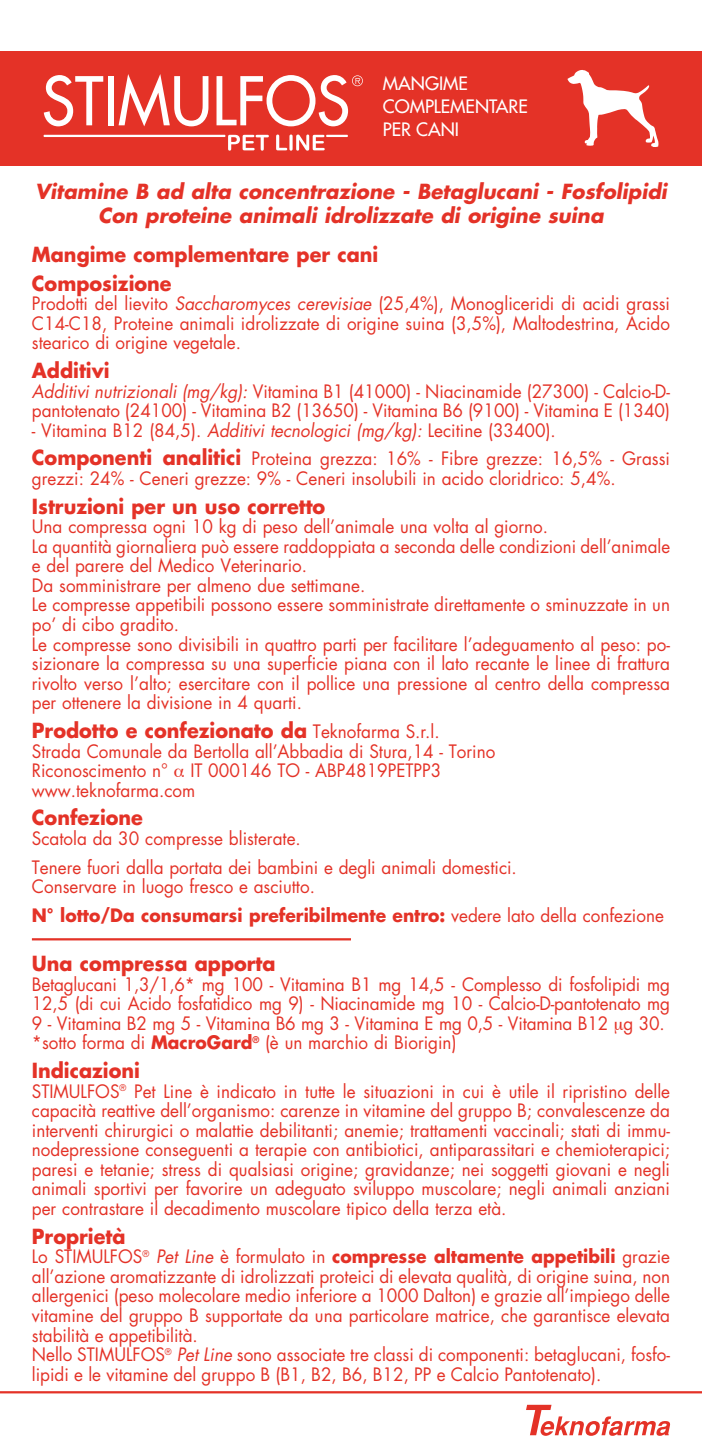
<style>
.page{position:relative;width:702px;height:1455px;background:#fff}
.page>*{position:absolute;margin:0;border:0;box-sizing:border-box;transform-origin:0 0}
.t1{font:500 65.25px "Futura Std";color:#fff;scale:.95 1}
.t2{font:700 20.25px/28.6px "Futura Std";color:#e43227;scale:.95 1}
.t3{font:italic 700 20.25px/24.3px "Futura Std";color:#e43227;text-align:center}
.t4{font:18px/19.6px "Futura Std";color:#e43227;scale:.95 1}
.t5{font:500 18px/22.7px "Futura Std";color:#fff}
.s1{font-style:italic}
.s2{font-weight:700;font-size:20.25px}
.s3{font-weight:400;font-size:18px}
.s4{font-weight:700}
</style>
<div class="page">
<hr style="left:32px;top:938px;width:319px;height:2px;background:#e43227">
<hr style="left:0;top:1390px;width:702px;height:3px;background:#e43227">
<div style="left:0;top:51px;width:702px;height:115px;background:#e43227"></div>
<svg style="left:567px;top:70px;width:91px;height:77px"></svg>
<svg style="left:352px;top:75px;width:11px;height:11px"></svg>
<svg style="left:228px;top:135px;width:41px;height:16px"></svg>
<svg style="left:276px;top:134px;width:49px;height:17px"></svg>
<hr style="left:326px;top:135px;width:22px;height:2px;background:#fff">
<hr style="left:44px;top:135px;width:181px;height:2px;background:#fff">
<svg style="left:526px;top:1404px;width:144px;height:31px"></svg>
<h1 class="t1" style="left:42px;top:65px;width:326px">STIMULFOS</h1>
<p class="t5" style="left:383px;top:73px;width:146px">MANGIME<br>COMPLEMENTARE</p>
<p class="t5" style="left:383px;top:118px;width:78px">PER CANI</p>
<p class="t3" style="left:35px;top:180px;width:633px">Vitamine B ad alta concentrazione - Betaglucani - Fosfolipidi<br>Con proteine animali idrolizzate di origine suina</p>
<p class="t2" style="left:32px;top:242px;width:366px">Mangime complementare per cani<br>Composizione</p>
<p class="t4" style="left:32px;top:295px;width:673px;text-align:justify">Prodotti del lievito <span class="s1">Saccharomyces cerevisiae</span> (25,4%), Monogliceridi di acidi grassi C14-C18, Proteine animali idrolizzate di origine suina (3,5%), Maltodestrina, Acido stearico di origine vegetale.</p>
<p class="t2" style="left:32px;top:358px;width:83px">Additivi</p>
<p class="t4" style="left:32px;top:382px;width:673px"><span class="s1">Additivi nutrizionali (mg/kg):</span> Vitamina B1 (41000) - Niacinamide (27300) - Calcio-D&shy;pantotenato (24100) - Vitamina B2 (13650) - Vitamina B6 (9100) - Vitamina E (1340)</p>
<p class="t4" style="left:32px;top:417px;width:673px;line-height:28.6px">- Vitamina B12 (84,5). <span class="s1">Additivi tecnologici (mg/kg):</span> Lecitine (33400).<br><span class="s2">Componenti analitici</span> Proteina grezza: 16% - Fibre grezze: 16,5% - Grassi</p>
<p class="t4" style="left:32px;top:470px;width:616px">grezzi: 24% - Ceneri grezze: 9% - Ceneri insolubili in acido cloridrico: 5,4%.</p>
<p class="t2" style="left:32px;top:493px;width:310px">Istruzioni per un uso corretto</p>
<p class="t4" style="left:32px;top:518px;width:673px">Una compressa ogni 10 kg di peso dell’animale una volta al giorno.<br>La quantità giornaliera può essere raddoppiata a seconda delle condizioni dell’animale e del parere del Medico Veterinario.<br>Da somministrare per almeno due settimane.<br>Le compresse appetibili possono essere somministrate direttamente o sminuzzate in un po’ di cibo gradito.<br>Le compresse sono divisibili in quattro parti per facilitare l’adeguamento al peso: po&shy;sizionare la compressa su una superficie piana con il lato recante le linee di frattura rivolto verso l’alto; esercitare con il pollice una pressione al centro della compressa per ottenere la divisione in 4 quarti.</p>
<p class="t2" style="left:32px;top:717px;width:430px">Prodotto e confezionato da <span class="s3">Teknofarma S.r.l.</span></p>
<p class="t4" style="left:32px;top:742px;width:489px">Strada Comunale da Bertolla all’Abbadia di Stura,14 - Torino<br>Riconoscimento n° IT 000146 TO - ABP4819PETPP3 www.teknofarma.com</p>
<p class="t2" style="left:32px;top:805px;width:118px">Confezione</p>
<p class="t4" style="left:32px;top:825px;width:512px;line-height:28.6px">Scatola da 30 compresse blisterate.<br>Tenere fuori dalla portata dei bambini e degli animali domestici.</p>
<p class="t4" style="left:32px;top:873px;width:666px;line-height:28.6px">Conservare in luogo fresco e asciutto.<br><span class="s4">N° lotto/Da consumarsi preferibilmente entro:</span> vedere lato della confezione</p>
<p class="t2" style="left:32px;top:950px;width:258px">Una compressa apporta</p>
<p class="t4" style="left:32px;top:975px;width:673px">Betaglucani 1,3/1,6* mg 100 - Vitamina B1 mg 14,5 - Complesso di fosfolipidi mg 12,5 (di cui Acido fosfatidico mg 9) - Niacinamide mg 10 - Calcio-D-pantotenato mg 9 - Vitamina B2 mg 5 - Vitamina B6 mg 3 - Vitamina E mg 0,5 - Vitamina B12 g 30. *sotto forma di <span class="s4">MacroGard</span><sup>®</sup> (è un marchio di Biorigin)</p>
<p class="t2" style="left:32px;top:1057px;width:115px">Indicazioni</p>
<p class="t4" style="left:32px;top:1082px;width:673px;text-align:justify">STIMULFOS<sup>®</sup> Pet Line è indicato in tutte le situazioni in cui è utile il ripristino delle capacità reattive dell’organismo: carenze in vitamine del gruppo B; convalescenze da interventi chirurgici o malattie debilitanti; anemie; trattamenti vaccinali; stati di immu&shy;nodepressione conseguenti a terapie con antibiotici, antiparassitari e chemioterapici; paresi e tetanie; stress di qualsiasi origine; gravidanze; nei soggetti giovani e negli animali sportivi per favorire un adeguato sviluppo muscolare; negli animali anziani per contrastare il decadimento muscolare tipico della terza età.</p>
<p class="t2" style="left:32px;top:1223px;width:100px">Proprietà</p>
<p class="t4" style="left:32px;top:1248px;width:673px">Lo STIMULFOS<sup>®</sup> <span class="s1">Pet Line</span> è formulato in <span class="s4">compresse altamente appetibili</span> grazie all’azione aromatizzante di idrolizzati proteici di elevata qualità, di origine suina, non allergenici (peso molecolare medio inferiore a 1000 Dalton) e grazie all’impiego delle vitamine del gruppo B supportate da una particolare matrice, che garantisce elevata stabilità e appetibilità.<br>Nello STIMULFOS<sup>®</sup> <span class="s1">Pet Line</span> sono associate tre classi di componenti: betaglucani, fosfo&shy;lipidi e le vitamine del gruppo B (B1, B2, B6, B12, PP e Calcio Pantotenato).</p>
</div>
